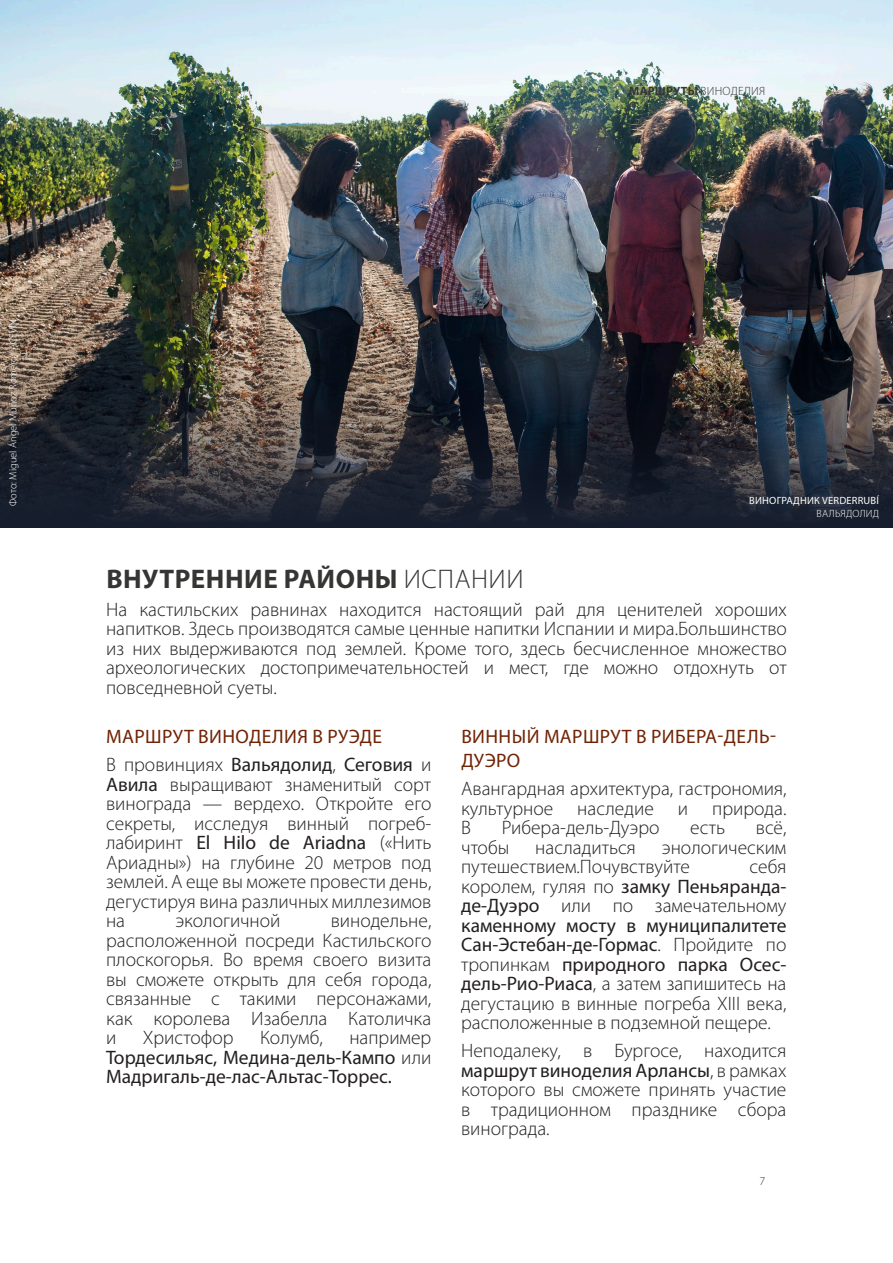
<style>
.page{position:relative;width:893px;height:1263px;background:#fff}
.page>*{position:absolute;margin:0;border:0;box-sizing:border-box;transform-origin:0 0}
.t1{font:700 27px "Myriad Pro";letter-spacing:.02em;color:#353534}
.Body{font:300 19.5px/19.5px "Myriad Pro";color:#231f20;text-align:justify}
.Body-2{font:19.5px/19.5px "Myriad Pro";color:#231f20;text-align:justify}
.t2{font:19.5px/24px "Myriad Pro";letter-spacing:.02em;color:#702304}
.t3{font:300 12px "Myriad Pro";letter-spacing:.02em;color:#353534}
.PIE_ARRIBA{font:300 10.5px "Myriad Pro";color:#fff}
.PIE_ARRIBA-2{font:10.5px "Myriad Pro";letter-spacing:.02em;color:#fff}
.SUBPIE_ARRIBA{font:300 10.5px "Myriad Pro";letter-spacing:.02em;color:#fff}
.s1{font-weight:700}
.s2{font-weight:300}
.s3{font-weight:400}
</style>
<div class="page">
<img style="left:0;top:0;width:893px;height:249px">
<img style="left:0;top:249px;width:893px;height:279px">
<p class="t3" style="left:629px;top:84px;width:138px"><span class="s1">МАРШРУТЫ</span> ВИНОДЕЛИЯ</p>
<p class="PIE_ARRIBA" style="left:7px;top:506px;width:188px;rotate:-90deg">Фото: Miguel Ángel Muñoz Romero/ ACEVIN</p>
<p class="PIE_ARRIBA-2" style="left:749px;top:494px;width:131px">ВИНОГРАДНИК VERDERRUBÍ</p>
<p class="SUBPIE_ARRIBA" style="left:816px;top:507px;width:64px">ВАЛЬЯДОЛИД</p>
<h2 class="t1" style="left:106px;top:561px;width:419px">ВНУТРЕННИЕ РАЙОНЫ <span class="s2">ИСПАНИИ</span></h2>
<p class="Body" style="left:106px;top:599px;width:682px">На кастильских равнинах находится настоящий рай для ценителей хороших напитков. Здесь производятся самые ценные напитки Испании и мира.Большинство из них выдерживаются под землей. Кроме того, здесь бесчисленное множество археологических достопримечательностей и мест, где можно отдохнуть от повседневной суеты.</p>
<h3 class="t2" style="left:106px;top:724px;width:277px">МАРШРУТ ВИНОДЕЛИЯ В РУЭДЕ</h3>
<p class="Body" style="left:106px;top:755px;width:327px">В провинциях <span class="s3">Вальядолид</span>, <span class="s3">Сеговия</span> и <span class="s3">Авила</span> выращивают знаменитый сорт винограда — вердехо. Откройте его секреты, исследуя винный погреб&shy;лабиринт <span class="s3">El Hilo de Ariadna</span> («Нить Ариадны») на глубине 20 метров под землей. А еще вы можете провести день, дегустируя вина различных миллезимов на</p>
<h3 class="t2" style="left:461px;top:724px;width:316px">ВИННЫЙ МАРШРУТ В РИБЕРА-ДЕЛЬ-<br>ДУЭРО</h3>
<p class="Body" style="left:461px;top:779px;width:327px">Авангардная архитектура, гастрономия, культурное наследие и природа.<br>В</p>
<p class="Body" style="left:502px;top:818px;width:159px">Рибера-дель-Дуэро</p>
<p class="Body" style="left:690px;top:818px;width:36px">есть</p>
<p class="Body" style="left:756px;top:818px;width:32px">всё,</p>
<p class="Body" style="left:461px;top:837px;width:50px">чтобы</p>
<p class="Body" style="left:535px;top:837px;width:102px">насладиться</p>
<p class="Body" style="left:461px;top:837px;width:327px;text-indent:201px">энологическим путешествием.Почувствуйте</p>
<p class="Body" style="left:461px;top:857px;width:327px;text-indent:288px">себя королем, гуляя по <span class="s3">замку Пеньяранда&shy;де-Дуэро</span> или по замечательному <span class="s3">каменному мосту в муниципалитете Сан-Эстебан-де-Гормас</span>. Пройдите по тропинкам <span class="s3">природного парка Осес&shy;дель-Рио-Риаса</span>, а затем запишитесь на дегустацию в винные погреба XIII века, расположенные в подземной пещере.</p>
<p class="Body" style="left:461px;top:1041px;width:327px">Неподалеку, в Бургосе, находится <span class="s3">маршрут виноделия Арлансы</span>, в рамках которого вы сможете принять участие в традиционном празднике сбора винограда.</p>
<p class="Body" style="left:175px;top:911px;width:107px">экологичной</p>
<p class="Body" style="left:106px;top:911px;width:327px;text-indent:225px">винодельне, расположенной посреди Кастильского плоскогорья. Во время своего визита вы сможете открыть для себя города, связанные с такими персонажами, как королева Изабелла Католичка и</p>
<p class="Body" style="left:143px;top:1028px;width:92px">Христофор</p>
<p class="Body" style="left:260px;top:1028px;width:64px">Колумб,</p>
<p class="Body-2" style="left:106px;top:1028px;width:327px;text-indent:243px"><span class="s2">например </span>Тордесильяс, Медина-дель-Кампо <span class="s2">или </span>Мадригаль-де-лас-Альтас-Торрес.</p>
<p class="t3" style="left:759px;top:1174px;width:7px">7</p>
</div>
